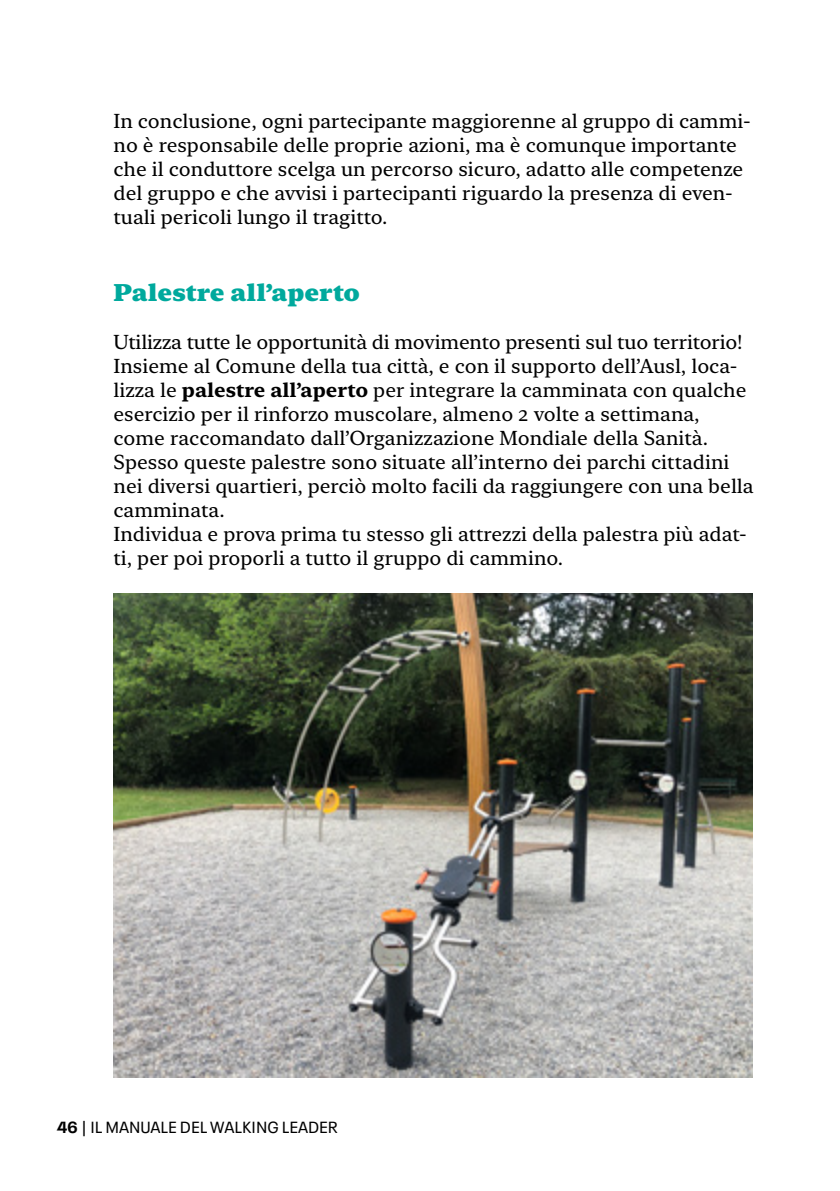
<style>
.page{position:relative;width:840px;height:1191px;background:#fff}
.page>*{position:absolute;margin:0;border:0;box-sizing:border-box;transform-origin:0 0}
.t1{font:900 24px "New York Small";color:#00a99d}
.t2{font:20px/24px "New York Small";color:#000}
.t3{font:16px "Neue Plak Text";color:#000}
.s1{font-weight:700}
</style>
<div class="page">
<img style="left:113px;top:593px;width:639px;height:484px">
<p class="t2" style="left:113px;top:109px;width:638px">In conclusione, ogni partecipante maggiorenne al gruppo di cammi&shy;no è responsabile delle proprie azioni, ma è comunque importante che il conduttore scelga un percorso sicuro, adatto alle competenze del gruppo e che avvisi i partecipanti riguardo la presenza di even&shy;tuali pericoli lungo il tragitto.</p>
<p class="t1" style="left:113px;top:276px;width:248px">Palestre all’aperto</p>
<p class="t2" style="left:113px;top:330px;width:641px">Utilizza tutte le opportunità di movimento presenti sul tuo territorio!<br>Insieme al Comune della tua città, e con il supporto dell’Ausl, loca&shy;lizza le <span class="s1">palestre all’aperto</span> per integrare la camminata con qualche esercizio per il rinforzo muscolare, almeno 2 volte a settimana, come raccomandato dall’Organizzazione Mondiale della Sanità.<br>Spesso queste palestre sono situate all’interno dei parchi cittadini nei diversi quartieri, perciò molto facili da raggiungere con una bella camminata.<br>Individua e prova prima tu stesso gli attrezzi della palestra più adat&shy;ti, per poi proporli a tutto il gruppo di cammino.</p>
<p class="t3" style="left:57px;top:1114px;width:282px"><span class="s1">46</span> | IL MANUALE DEL WALKING LEADER</p>
</div>
